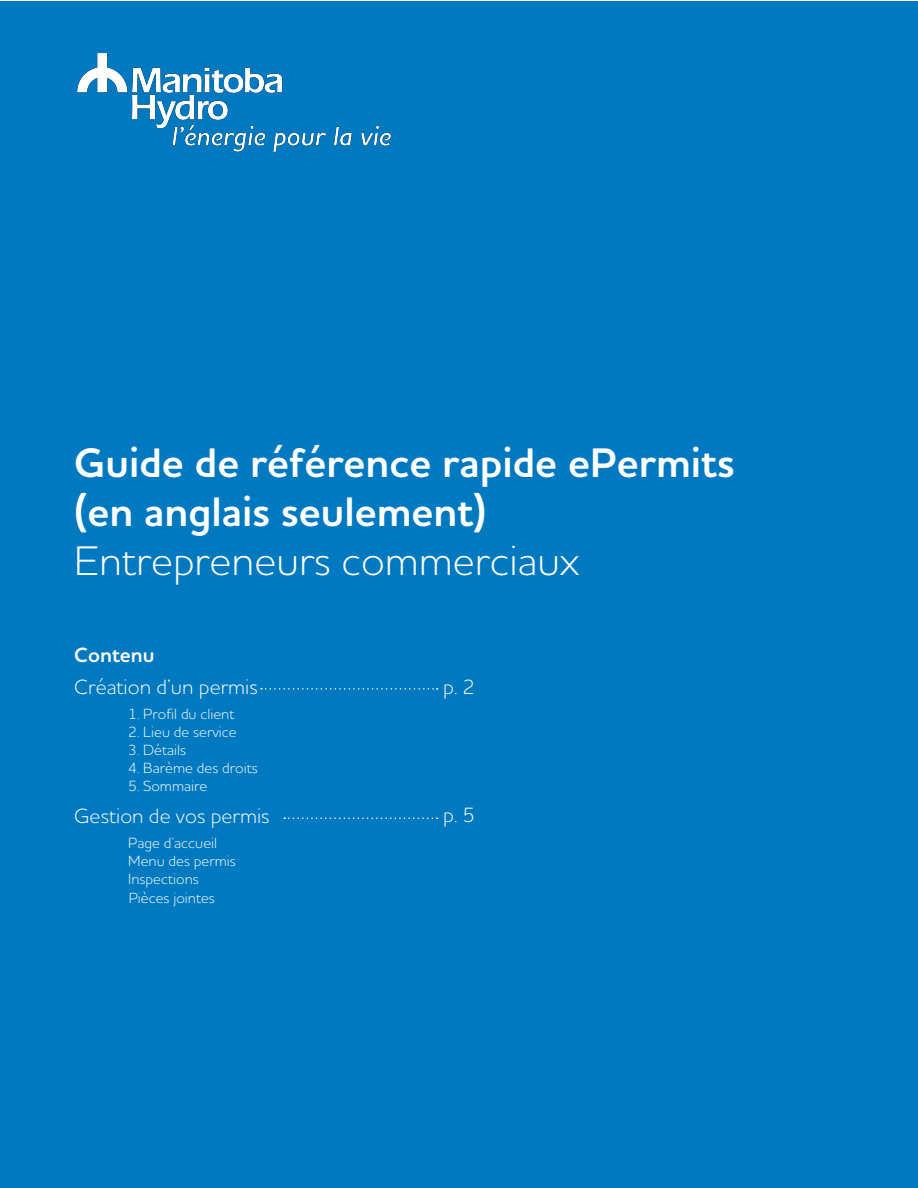
<style>
.page{position:relative;width:918px;height:1188px;background:#fff}
.page>*{position:absolute;margin:0;border:0;box-sizing:border-box;transform-origin:0 0}
.t1{font:700 42px/48.9px "MH Houschka Std";color:#fff}
.t2{font:300 21px/31.2px "MH Houschka Std";color:#fff}
.t3{font:300 15px "MH Houschka Std";color:#fff}
.s1{font-weight:300}
.s2{font-weight:700}
</style>
<div class="page">
<div style="left:0;top:1px;width:918px;height:1186px;background:#0079c1"></div>
<svg style="left:284px;top:818px;width:154px;height:1px"></svg>
<svg style="left:261px;top:688px;width:177px;height:2px"></svg>
<img style="left:78px;top:54px;width:312px;height:97px">
<p class="t1" style="left:74px;top:438px;width:662px">Guide de référence rapide ePermits (en anglais seulement)<br><span class="s1">Entrepreneurs commerciaux</span></p>
<p class="t2" style="left:74px;top:639px;width:185px"><span class="s2">Contenu<br></span>Création d’un permis</p>
<p class="t3" style="left:128px;top:705px;width:108px">1. Profil du client</p>
<p class="t3" style="left:128px;top:723px;width:110px">2. Lieu de service</p>
<p class="t3" style="left:128px;top:741px;width:60px">3. Détails</p>
<p class="t3" style="left:128px;top:759px;width:131px">4. Barème des droits</p>
<p class="t3" style="left:128px;top:777px;width:81px">5. Sommaire</p>
<p class="t2" style="left:74px;top:799px;width:197px">Gestion de vos permis</p>
<p class="t3" style="left:128px;top:833px;width:90px">Page d’accueil</p>
<p class="t3" style="left:128px;top:851px;width:109px">Menu des permis</p>
<p class="t3" style="left:128px;top:869px;width:72px">Inspections</p>
<p class="t3" style="left:129px;top:888px;width:88px">Pièces jointes</p>
<p class="t2" style="left:443px;top:670px;width:33px">p. 2</p>
<p class="t2" style="left:443px;top:799px;width:33px">p. 5</p>
</div>
